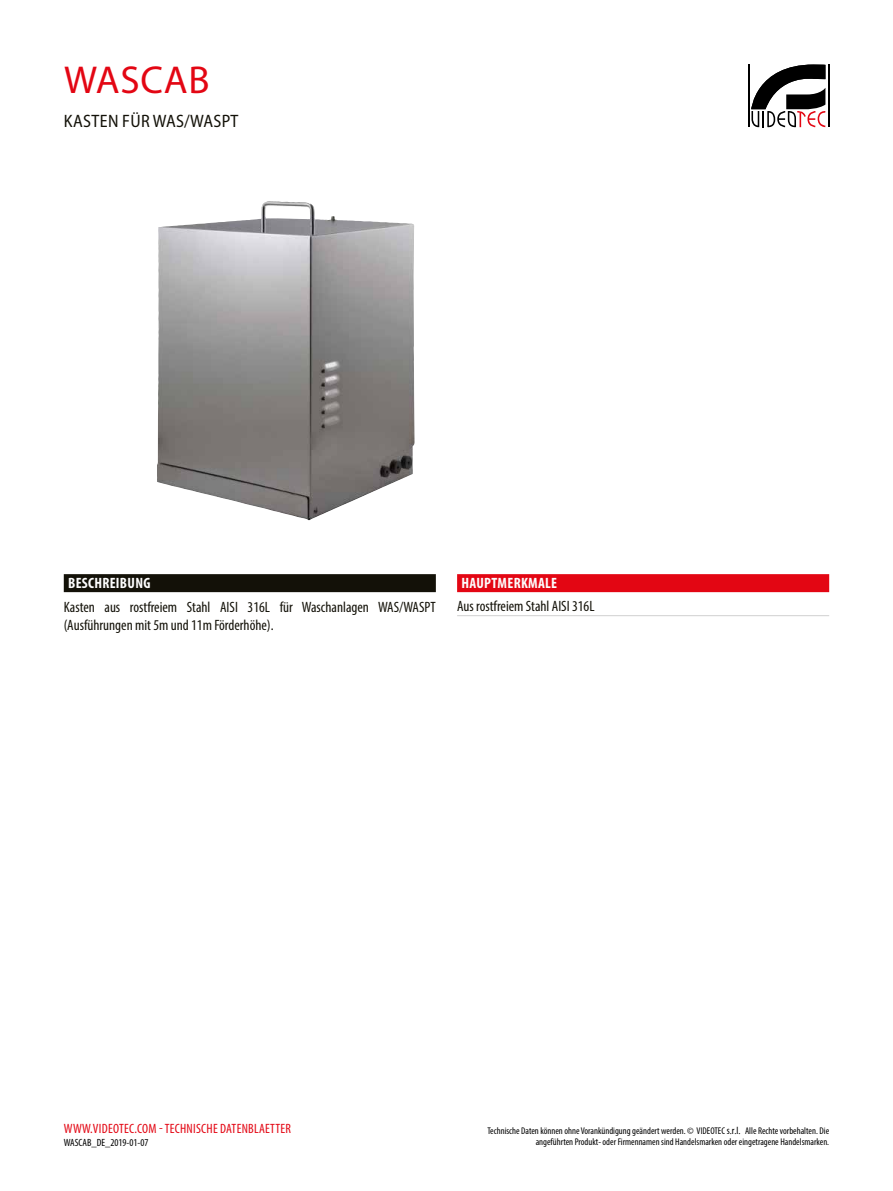
<style>
.page{position:relative;width:893px;height:1191px;background:#fff}
.page>*{position:absolute;margin:0;border:0;box-sizing:border-box;transform-origin:0 0}
.t1{font:39px "Myriad Pro";letter-spacing:.02em;color:#e30613}
.t2{font:semi-condensed 18px "Myriad Pro";letter-spacing:.02em;color:#131108}
.t3{font:condensed 15px/18px "Myriad Pro";color:#131108}
.t4{font:700 condensed 15px "Myriad Pro";letter-spacing:.02em;color:#fdfdfd}
.t5{font:condensed 13.5px "Myriad Pro";letter-spacing:.02em;color:#e30613}
.t6{font:condensed 10.5px "Myriad Pro";color:#000}
.t7{font:condensed 9.75px/11.7px "Myriad Pro";color:#000;text-align:right}
.s1{font-size:10.5px}
</style>
<div class="page">
<hr style="left:748px;top:65px;width:2px;height:62px;background:#000">
<hr style="left:828px;top:65px;width:1px;height:62px;background:#000">
<svg style="left:751px;top:65px;width:74px;height:62px"></svg>
<img style="left:157px;top:203px;width:258px;height:317px">
<div style="left:64px;top:574px;width:372px;height:18px;background:#131108"></div>
<div style="left:457px;top:574px;width:372px;height:18px;background:#e30613"></div>
<hr style="left:457px;top:615px;width:372px;height:1px;background:#d0d0d0">
<h1 class="t1" style="left:64px;top:56px;width:147px">WASCAB</h1>
<h2 class="t2" style="left:64px;top:111px;width:176px">KASTEN FÜR WAS/WASPT</h2>
<h3 class="t4" style="left:68px;top:574px;width:84px">BESCHREIBUNG</h3>
<h3 class="t3" style="left:64px;top:598px;width:374px">Kasten aus rostfreiem Stahl AISI 316L für Waschanlagen WAS/WASPT (Ausführungen mit 5m und 11m Förderhöhe).</h3>
<h3 class="t4" style="left:461px;top:574px;width:97px">HAUPTMERKMALE</h3>
<h3 class="t3" style="left:457px;top:597px;width:139px">Aus rostfreiem Stahl AISI 316L</h3>
<h3 class="t5" style="left:64px;top:1120px;width:229px">WWW.VIDEOTEC.COM - TECHNISCHE DATENBLAETTER</h3>
<p class="t6" style="left:64px;top:1135px;width:86px">WASCAB_DE_2019-01-07</p>
<p class="t7" style="left:487px;top:1124px;width:255px">Technische Daten können ohne Vorankündigung geändert werden. © VIDEOTEC <span class="s1">s.r.l.</span></p>
<p class="t7" style="left:536px;top:1124px;width:295px">Alle Rechte vorbehalten. Die<br>angeführten Produkt- oder Firmennamen sind Handelsmarken oder eingetragene Handelsmarken.</p>
</div>
